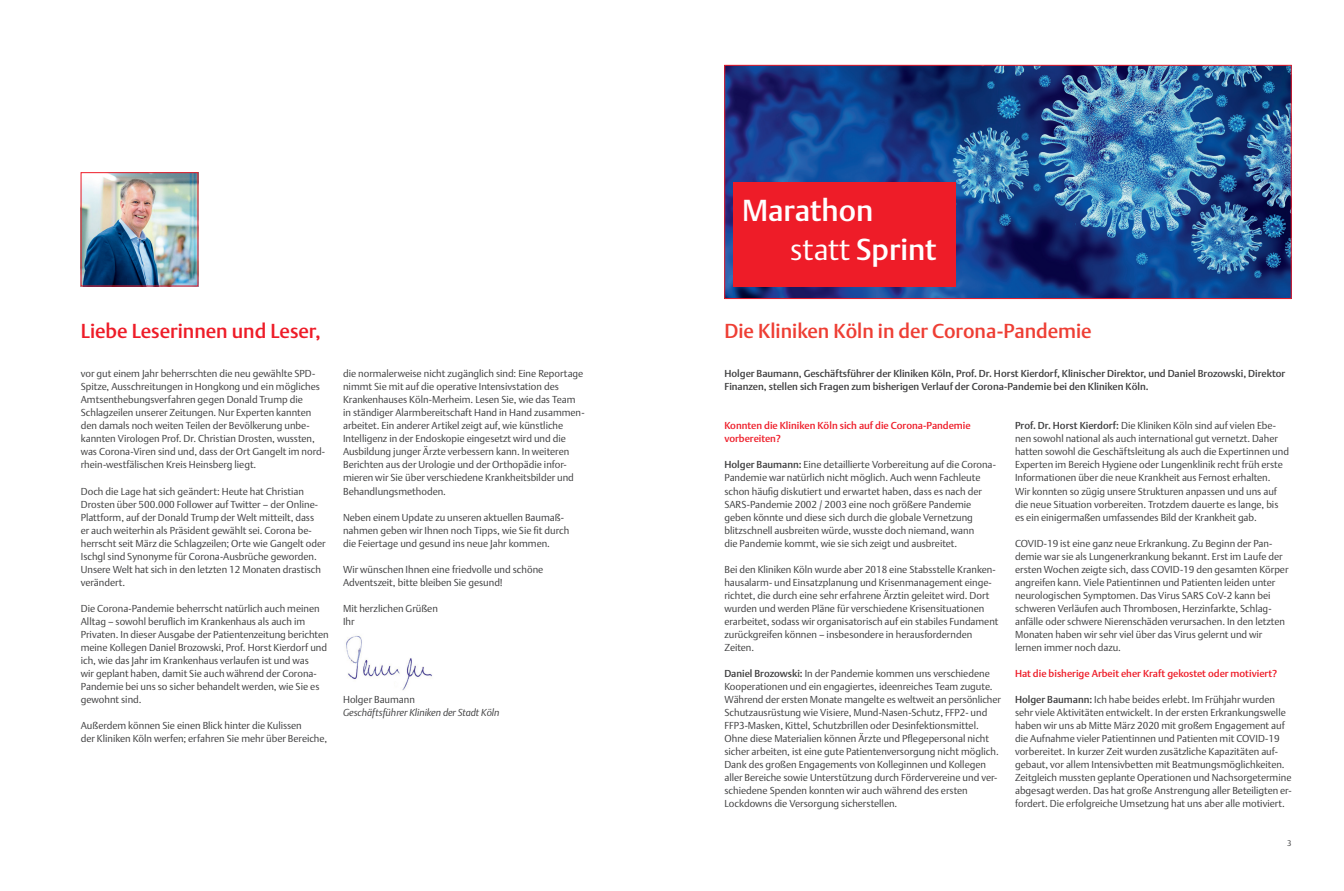
<style>
.page{position:relative;width:1344px;height:891px;background:#fff}
.page>*{position:absolute;margin:0;border:0;box-sizing:border-box;transform-origin:0 0}
.t1{font:500 30px/39px "DTL Argo T";color:#fff}
.t2{font:500 20px "DTL Argo T";color:#ee3e34}
.t3{font:500 20px "DTL Argo T";letter-spacing:-.005em;color:#ee1c28}
.t4{font:300 10px/13px "DTL Argo T";color:#3e3e3f}
.t5{font:500 10px/13px "DTL Argo T";color:#3e3e3f}
.t6{font:500 10px/13px "DTL Argo T";color:#ee1c28}
.t7{font:italic 300 10px "DTL Argo T";color:#3e3e3f}
.t8{font:300 8px "DTL Argo T";color:#3e3e3f}
.s1{font-weight:300}
.s2{font-weight:500}
</style>
<div class="page">
<img style="left:724px;top:65px;width:567px;height:234px">
<div style="left:733px;top:182px;width:222px;height:104px;background:#ee1c28"></div>
<img style="left:346px;top:636px;width:86px;height:55px">
<img style="left:83px;top:174px;width:113px;height:110px">
<div style="left:81px;top:172px;width:117px;height:114px;border:1px solid #ee1c28"></div>
<h2 class="t3" style="left:81px;top:319px;width:242px">Liebe Leserinnen und Leser,</h2>
<p class="t4" style="left:81px;top:367px;width:246px">vor gut einem Jahr beherrschten die neu gewählte SPD-Spitze, Ausschreitungen in Hongkong und ein mögliches Amtsenthebungsverfahren gegen Donald Trump die Schlagzeilen unserer Zeitungen. Nur Experten kannten den damals noch weiten Teilen der Bevölkerung unbe&shy;kannten Virologen Prof. Dr. Christian Drosten, wussten, was Corona-Viren sind und, dass der Ort Gangelt im nord&shy;rhein-westfälischen Kreis Heinsberg liegt.</p>
<p class="t4" style="left:81px;top:484px;width:246px">Doch die Lage hat sich geändert: Heute hat Christian Drosten über 500.000 Follower auf Twitter – der Online-Plattform, auf der Donald Trump der Welt mitteilt, dass<br>er auch weiterhin als Präsident gewählt sei. Corona be&shy;herrscht seit März die Schlagzeilen; Orte wie Gangelt oder Ischgl sind Synonyme für Corona-Ausbrüche geworden.<br>Unsere Welt hat sich in den letzten 12 Monaten drastisch verändert.</p>
<p class="t4" style="left:81px;top:601px;width:249px">Die Corona-Pandemie beherrscht natürlich auch meinen Alltag – sowohl beruflich im Krankenhaus als auch im Privaten. In dieser Ausgabe der Patientenzeitung berichten meine Kollegen Daniel Brozowski, Prof. Horst Kierdorf und ich, wie das Jahr im Krankenhaus verlaufen ist und was<br>wir geplant haben, damit Sie auch während der Corona-Pandemie bei uns so sicher behandelt werden, wie Sie es gewohnt sind.</p>
<p class="t4" style="left:81px;top:718px;width:248px">Außerdem können Sie einen Blick hinter die Kulissen<br>der Kliniken Köln werfen; erfahren Sie mehr über Bereiche,</p>
<p class="t4" style="left:343px;top:367px;width:243px">die normalerweise nicht zugänglich sind: Eine Reportage nimmt Sie mit auf die operative Intensivstation des Krankenhauses Köln-Merheim. Lesen Sie, wie das Team in ständiger Alarmbereitschaft Hand in Hand zusammen&shy;arbeitet. Ein anderer Artikel zeigt auf, wie künstliche Intelligenz in der Endoskopie eingesetzt wird und die Ausbildung junger Ärzte verbessern kann. In weiteren Berichten aus der Urologie und der Orthopädie infor&shy;mieren wir Sie über verschiedene Krankheitsbilder und Behandlungsmethoden.</p>
<p class="t4" style="left:343px;top:510px;width:228px">Neben einem Update zu unseren aktuellen Baumaß&shy;nahmen geben wir Ihnen noch Tipps, wie Sie fit durch die Feiertage und gesund ins neue Jahr kommen.</p>
<p class="t4" style="left:343px;top:562px;width:202px">Wir wünschen Ihnen eine friedvolle und schöne<br>Adventszeit, bitte bleiben Sie gesund!</p>
<p class="t4" style="left:343px;top:601px;width:96px">Mit herzlichen Grüßen<br>Ihr</p>
<p class="t4" style="left:343px;top:692px;width:73px">Holger Baumann</p>
<p class="t7" style="left:343px;top:705px;width:158px">Geschäftsführer Kliniken der Stadt Köln</p>
<h1 class="t1" style="left:790px;top:191px;width:148px;text-indent:-48px">Marathon <span class="s1">statt</span> Sprint</h1>
<h2 class="t2" style="left:724px;top:319px;width:369px">Die Kliniken Köln in der Corona-Pandemie</h2>
<p class="t5" style="left:724px;top:367px;width:562px">Holger Baumann, Geschäftsführer der Kliniken Köln, Prof. Dr. Horst Kierdorf, Klinischer Direktor, und Daniel Brozowski, Direktor<br>Finanzen, stellen sich Fragen zum bisherigen Verlauf der Corona-Pandemie bei den Kliniken Köln.</p>
<p class="t6" style="left:724px;top:419px;width:248px">Konnten die Kliniken Köln sich auf die Corona-Pandemie vorbereiten?</p>
<p class="t4" style="left:724px;top:458px;width:273px"><span class="s2">Holger Baumann:</span> Eine detaillierte Vorbereitung auf die Corona-Pandemie war natürlich nicht möglich. Auch wenn Fachleute schon häufig diskutiert und erwartet haben, dass es nach der SARS-Pandemie 2002 / 2003 eine noch größere Pandemie geben könnte und diese sich durch die globale Vernetzung blitzschnell ausbreiten würde, wusste doch niemand, wann<br>die Pandemie kommt, wie sie sich zeigt und ausbreitet.</p>
<p class="t4" style="left:724px;top:562px;width:275px">Bei den Kliniken Köln wurde aber 2018 eine Stabsstelle Kranken&shy;hausalarm- und Einsatzplanung und Krisenmanagement einge&shy;richtet, die durch eine sehr erfahrene Ärztin geleitet wird. Dort wurden und werden Pläne für verschiedene Krisensituationen erarbeitet, sodass wir organisatorisch auf ein stabiles Fundament zurückgreifen können – insbesondere in herausfordernden Zeiten.</p>
<p class="t4" style="left:724px;top:666px;width:278px"><span class="s2">Daniel Brozowski:</span> In der Pandemie kommen uns verschiedene Kooperationen und ein engagiertes, ideenreiches Team zugute.<br>Während der ersten Monate mangelte es weltweit an persönlicher Schutzausrüstung wie Visiere, Mund-Nasen-Schutz, FFP2- und FFP3-Masken, Kittel, Schutzbrillen oder Desinfektionsmittel.<br>Ohne diese Materialien können Ärzte und Pflegepersonal nicht sicher arbeiten, ist eine gute Patientenversorgung nicht möglich.<br>Dank des großen Engagements von Kolleginnen und Kollegen aller Bereiche sowie Unterstützung durch Fördervereine und ver&shy;schiedene Spenden konnten wir auch während des ersten Lockdowns die Versorgung sicherstellen.</p>
<p class="t4" style="left:1015px;top:419px;width:275px"><span class="s2">Prof. Dr. Horst Kierdorf:</span> Die Kliniken Köln sind auf vielen Ebe&shy;nen sowohl national als auch international gut vernetzt. Daher hatten sowohl die Geschäftsleitung als auch die Expertinnen und Experten im Bereich Hygiene oder Lungenklinik recht früh erste Informationen über die neue Krankheit aus Fernost erhalten.<br>Wir konnten so zügig unsere Strukturen anpassen und uns auf die neue Situation vorbereiten. Trotzdem dauerte es lange, bis es ein einigermaßen umfassendes Bild der Krankheit gab.</p>
<p class="t4" style="left:1015px;top:536px;width:275px">COVID-19 ist eine ganz neue Erkrankung. Zu Beginn der Pan&shy;demie war sie als Lungenerkrankung bekannt. Erst im Laufe der ersten Wochen zeigte sich, dass COVID-19 den gesamten Körper angreifen kann. Viele Patientinnen und Patienten leiden unter neurologischen Symptomen. Das Virus SARS CoV-2 kann bei schweren Verläufen auch Thrombosen, Herzinfarkte, Schlag&shy;anfälle oder schwere Nierenschäden verursachen. In den letzten Monaten haben wir sehr viel über das Virus gelernt und wir lernen immer noch dazu.</p>
<p class="t6" style="left:1015px;top:666px;width:263px">Hat die bisherige Arbeit eher Kraft gekostet oder motiviert?</p>
<p class="t4" style="left:1015px;top:692px;width:278px"><span class="s2">Holger Baumann:</span> Ich habe beides erlebt. Im Frühjahr wurden sehr viele Aktivitäten entwickelt. In der ersten Erkrankungswelle haben wir uns ab Mitte März 2020 mit großem Engagement auf die Aufnahme vieler Patientinnen und Patienten mit COVID-19 vorbereitet. In kurzer Zeit wurden zusätzliche Kapazitäten auf&shy;gebaut, vor allem Intensivbetten mit Beatmungsmöglichkeiten.<br>Zeitgleich mussten geplante Operationen und Nachsorgetermine abgesagt werden. Das hat große Anstrengung aller Beteiligten er&shy;fordert. Die erfolgreiche Umsetzung hat uns aber alle motiviert.</p>
<p class="t8" style="left:1287px;top:837px;width:6px">3</p>
</div>
